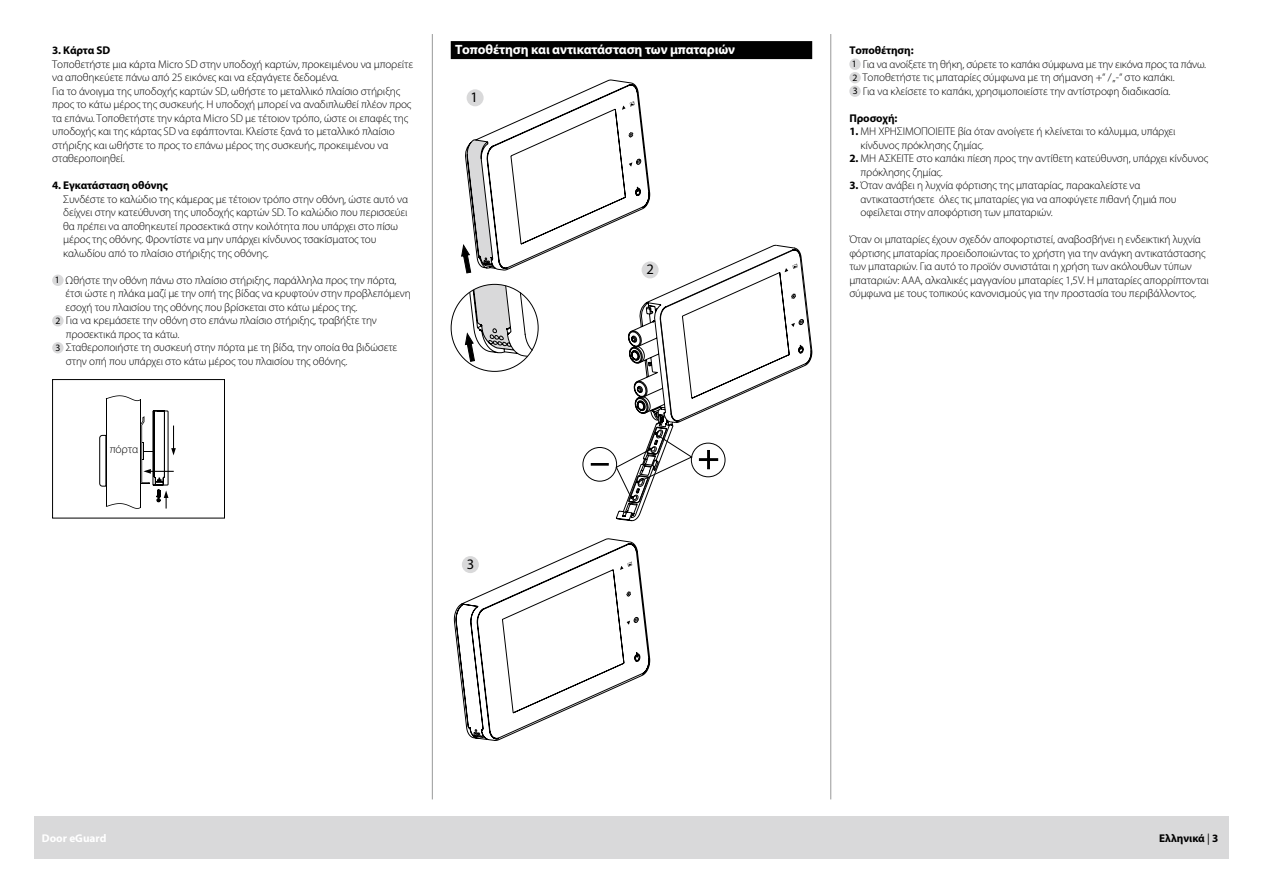
<style>
.page{position:relative;width:1263px;height:893px;background:#fff}
.page>*{position:absolute;margin:0;border:0;box-sizing:border-box;transform-origin:0 0}
.t1{font:14.55px "Myriad Pro";color:#000}
.t2{font:700 13.5px "Myriad Pro";letter-spacing:-.01em;color:#fff}
.t3{font:300 11.55px "Myriad Pro";letter-spacing:-.015em;color:#000}
.t4{font:300 11.25px/13.5px "Myriad Pro";letter-spacing:-.01em;color:#000}
.t5{font:700 11.25px "Myriad Pro";letter-spacing:-.01em;color:#000}
.t6{font:700 11.25px "Myriad Pro";color:#fff}
.s1{font-weight:400;font-size:9.75px}
.s2{font-weight:700}
.s3{font-weight:400}
</style>
<div class="page">
<div style="left:34px;top:816px;width:1195px;height:43px;background:#d9d9da"></div>
<hr style="left:432px;top:34px;width:1px;height:765px;background:#989999">
<hr style="left:830px;top:34px;width:1px;height:765px;background:#989999">
<div style="left:52px;top:275px;width:12px;height:11px;background:#d9d9da;border-radius:50%"></div>
<div style="left:52px;top:315px;width:12px;height:11px;background:#d9d9da;border-radius:50%"></div>
<div style="left:52px;top:342px;width:12px;height:11px;background:#d9d9da;border-radius:50%"></div>
<div style="left:52px;top:379px;width:173px;height:139px;border:1px solid #000"></div>
<svg style="left:106px;top:395px;width:35px;height:6px"></svg>
<hr style="left:140px;top:400px;width:1px;height:108px;background:#000">
<hr style="left:106px;top:399px;width:1px;height:107px;background:#000">
<svg style="left:99px;top:410px;width:77px;height:99px"></svg>
<div style="left:849px;top:58px;width:12px;height:12px;background:#d9d9da;border-radius:50%"></div>
<div style="left:849px;top:72px;width:12px;height:11px;background:#d9d9da;border-radius:50%"></div>
<div style="left:849px;top:86px;width:12px;height:11px;background:#d9d9da;border-radius:50%"></div>
<div style="left:451px;top:41px;width:361px;height:18px;background:#000"></div>
<svg style="left:461px;top:79px;width:351px;height:435px"></svg>
<svg style="left:454px;top:538px;width:196px;height:203px"></svg>
<p class="t5" style="left:52px;top:43px;width:60px">3. Κάρτα SD</p>
<p class="t4" style="left:52px;top:57px;width:362px">Τοποθετήστε μια κάρτα Micro SD στην υποδοχή καρτών, προκειμένου να μπορείτε να αποθηκεύετε πάνω από 25 εικόνες και να εξαγάγετε δεδομένα.<br>Για το άνοιγμα της υποδοχής καρτών SD, ωθήστε το μεταλλικό πλαίσιο στήριξης προς το κάτω μέρος της συσκευής. Η υποδοχή μπορεί να αναδιπλωθεί πλέον προς τα επάνω. Τοποθετήστε την κάρτα Micro SD με τέτοιον τρόπο, ώστε οι επαφές της υποδοχής και της κάρτας SD να εφάπτονται. Κλείστε ξανά το μεταλλικό πλαίσιο στήριξης και ωθήστε το προς το επάνω μέρος της συσκευής, προκειμένου να σταθεροποιηθεί.</p>
<p class="t5" style="left:52px;top:178px;width:117px">4. Εγκατάσταση οθόνης</p>
<p class="t4" style="left:63px;top:192px;width:346px">Συνδέστε το καλώδιο της κάμερας με τέτοιον τρόπο στην οθόνη, ώστε αυτό να δείχνει στην κατεύθυνση της υποδοχής καρτών SD. Το καλώδιο που περισσεύει θα πρέπει να αποθηκευτεί προσεκτικά στην κοιλότητα που υπάρχει στο πίσω μέρος της οθόνης. Φροντίστε να μην υπάρχει κίνδυνος τσακίσματος του καλωδίου από το πλαίσιο στήριξης της οθόνης.</p>
<p class="t4" style="left:55px;top:273px;width:343px"><span class="s1">1</span> Ωθήστε την οθόνη πάνω στο πλαίσιο στήριξης, παράλληλα προς την πόρτα,</p>
<p class="t4" style="left:66px;top:287px;width:347px">έτσι ώστε η πλάκα μαζί με την οπή της βίδας να κρυφτούν στην προβλεπόμενη</p>
<p class="t4" style="left:66px;top:300px;width:293px">εσοχή του πλαισίου της οθόνης που βρίσκεται στο κάτω μέρος της.</p>
<p class="t4" style="left:55px;top:314px;width:323px"><span class="s1">2</span> Για να κρεμάσετε την οθόνη στο επάνω πλαίσιο στήριξης, τραβήξτε την</p>
<p class="t4" style="left:66px;top:327px;width:115px">προσεκτικά προς τα κάτω.</p>
<p class="t4" style="left:56px;top:341px;width:343px"><span class="s1">3</span> Σταθεροποιήστε τη συσκευή στην πόρτα με τη βίδα, την οποία θα βιδώσετε</p>
<p class="t4" style="left:66px;top:354px;width:283px">στην οπή που υπάρχει στο κάτω μέρος του πλαισίου της οθόνης.</p>
<p class="t3" style="left:110px;top:442px;width:30px">πόρτα</p>
<p class="t2" style="left:455px;top:41px;width:282px">Τοποθέτηση και αντικατάσταση των μπαταριών</p>
<p class="t1" style="left:470px;top:88px;width:9px">1</p>
<p class="t1" style="left:467px;top:555px;width:9px">3</p>
<p class="t1" style="left:646px;top:260px;width:9px">2</p>
<p class="t4" style="left:849px;top:44px;width:358px"><span class="s2">Τοποθέτηση:<br></span><span class="s1">1</span> Για να ανοίξετε τη θήκη, σύρετε το καπάκι σύμφωνα με την εικόνα προς τα πάνω.<br><span class="s1">2</span> Τοποθετήστε τις μπαταρίες σύμφωνα με τη σήμανση +“ / „-“ στο καπάκι.<br><span class="s1">3</span> Για να κλείσετε το καπάκι, χρησιμοποιείστε την αντίστροφη διαδικασία.</p>
<p class="t5" style="left:849px;top:111px;width:50px">Προσοχή:</p>
<p class="t4" style="left:860px;top:125px;width:317px;text-indent:-11px"><span class="s2">1.</span> ΜΗ ΧΡΗΣΙΜΟΠΟΙΕΙΤΕ βία όταν ανοίγετε ή κλείνεται το κάλυμμα, υπάρχει κίνδυνος πρόκλησης ζημίας.</p>
<p class="t4" style="left:861px;top:152px;width:349px;text-indent:-11px"><span class="s2">2.</span> ΜΗ ΑΣΚΕΙΤΕ στο καπάκι πίεση προς την αντίθετη κατεύθυνση, υπάρχει κίνδυνος πρόκλησης ζημίας.</p>
<p class="t4" style="left:860px;top:179px;width:317px;text-indent:-11px"><span class="s2">3.</span> Όταν ανάβει η λυχνία φόρτισης της μπαταρίας, παρακαλείστε να αντικαταστήσετε όλες τις μπαταρίες για να αποφύγετε πιθανή ζημιά που οφείλεται στην αποφόρτιση των μπαταριών.</p>
<p class="t4" style="left:849px;top:233px;width:361px">Όταν οι μπαταρίες έχουν σχεδόν αποφορτιστεί, αναβοσβήνει η ενδεικτική λυχνία φόρτισης μπαταρίας προειδοποιώντας το χρήστη για την ανάγκη αντικατάστασης των μπαταριών. Για αυτό το προϊόν συνιστάται η χρήση των ακόλουθων τύπων μπαταριών: AAA, αλκαλικές μαγγανίου μπαταρίες 1,5V. Η μπαταρίες απορρίπτονται σύμφωνα με τους τοπικούς κανονισμούς για την προστασία του περιβάλλοντος.</p>
<p class="t6" style="left:42px;top:831px;width:66px">Door eGuard</p>
<p class="t5" style="left:1159px;top:831px;width:61px">Ελληνικά <span class="s3">|</span> 3</p>
</div>
